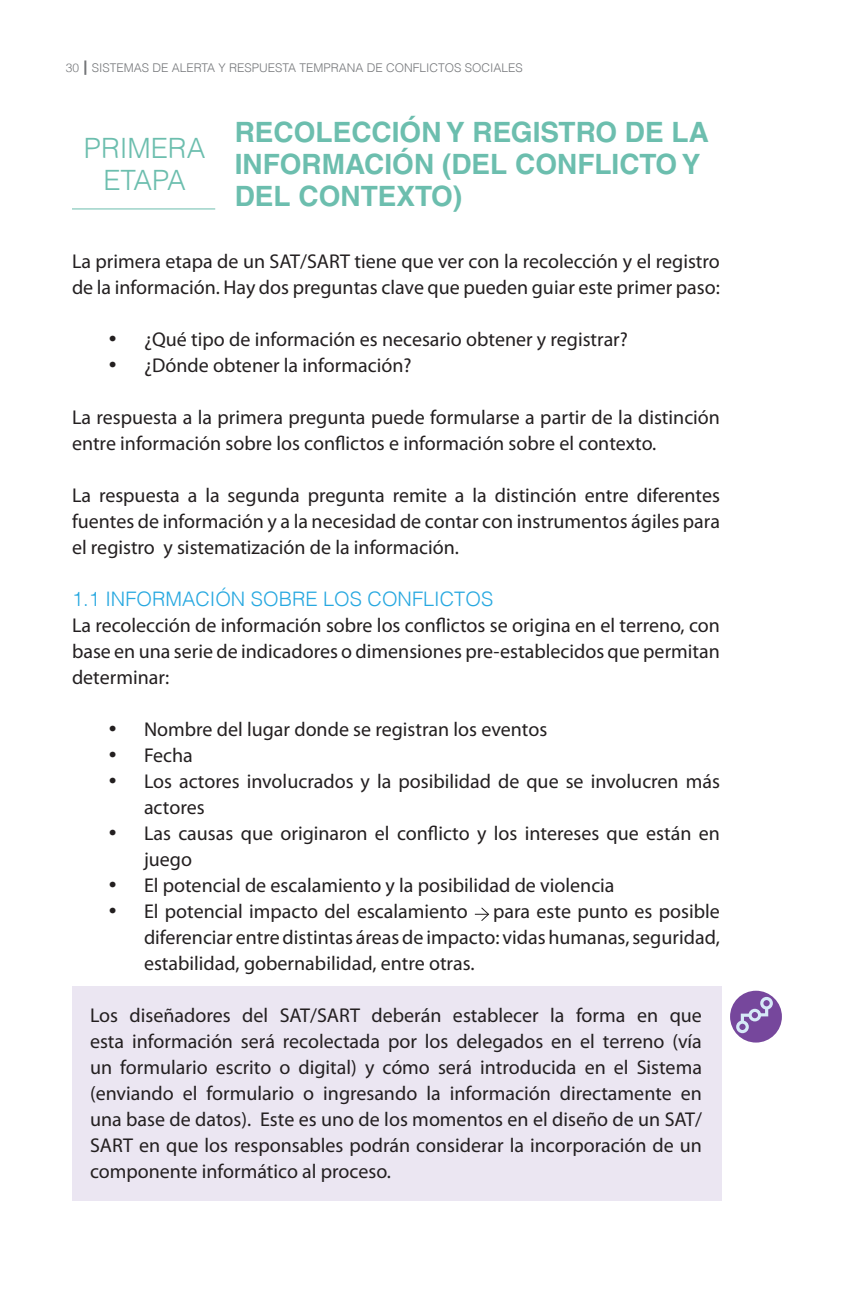
<style>
.page{position:relative;width:864px;height:1296px;background:#fff}
.page>*{position:absolute;margin:0;border:0;box-sizing:border-box;transform-origin:0 0}
.t1{font:700 28px "Helvetica LT Std";color:#6cbeae}
.t2{font:300 28px/32px "Helvetica";color:#6cbeae;text-align:right}
.t3{font:20px/26px "Myriad Pro";color:#231f20}
.t4{font:300 20px "Helvetica";color:#27a8e0}
.t5{font:300 12px "Helvetica";color:#76787b}
</style>
<div class="page">
<svg style="left:84px;top:60px;width:2px;height:15px"></svg>
<div style="left:72px;top:986px;width:649px;height:215px;background:#ebe6f2"></div>
<div style="left:730px;top:991px;width:52px;height:52px;background:#76479c;border-radius:50%"></div>
<div style="left:736px;top:1021px;width:13px;height:12px;border:3px solid #d6e9f7;border-radius:50%"></div>
<div style="left:760px;top:997px;width:13px;height:13px;border:3px solid #d6e9f7;border-radius:50%"></div>
<svg style="left:739px;top:1005px;width:31px;height:20px"></svg>
<svg style="left:475px;top:907px;width:15px;height:14px"></svg>
<hr style="left:72px;top:208px;width:143px;height:1px;background:#6cbeae">
<p class="t5" style="left:66px;top:60px;width:459px">30 SISTEMAS DE ALERTA Y RESPUESTA TEMPRANA DE CONFLICTOS SOCIALES</p>
<h1 class="t2" style="left:84px;top:132px;width:37px">PRIMERA<br>ETAPA</h1>
<h1 class="t1" style="left:235px;top:115px;width:98px">RECOLECCI</h1>
<h1 class="t1" style="left:400px;top:115px;width:150px">ÓN Y REGISTR</h1>
<h1 class="t1" style="left:595px;top:115px;width:95px">O DE LA</h1>
<h1 class="t1" style="left:235px;top:147px;width:86px">INFORMACI</h1>
<h1 class="t1" style="left:392px;top:147px;width:219px">ÓN (DEL CONFLICT</h1>
<h1 class="t1" style="left:656px;top:147px;width:43px">O Y</h1>
<h1 class="t1" style="left:235px;top:179px;width:229px">DEL CONTEXTO)</h1>
<p class="t3" style="left:72px;top:248px;width:649px">La primera etapa de un SAT/SART tiene que ver con la recolección y el registro de la información. Hay dos preguntas clave que pueden guiar este primer paso:</p>
<p class="t3" style="left:108px;top:326px;width:521px">• ¿Qué tipo de información es necesario obtener y registrar?</p>
<p class="t3" style="left:108px;top:352px;width:305px">• ¿Dónde obtener la información?</p>
<p class="t3" style="left:72px;top:404px;width:650px">La respuesta a la primera pregunta puede formularse a partir de la distinción entre información sobre los conflictos e información sobre el contexto.</p>
<p class="t3" style="left:72px;top:482px;width:650px;text-align:justify">La respuesta a la segunda pregunta remite a la distinción entre diferentes fuentes de información y a la necesidad de contar con instrumentos ágiles para el registro y sistematización de la información.</p>
<p class="t4" style="left:72px;top:587px;width:53px">1.1 INFORMACI</p>
<p class="t4" style="left:215px;top:587px;width:121px">ÓNSOBRE LOS</p>
<p class="t4" style="left:368px;top:587px;width:14px">CONFLICTOS</p>
<p class="t3" style="left:72px;top:612px;width:650px;text-align:justify">La recolección de información sobre los conflictos se origina en el terreno, con base en una serie de indicadores o dimensiones pre-establecidos que permitan determinar:</p>
<p class="t3" style="left:108px;top:716px;width:441px">• Nombre del lugar donde se registran los eventos</p>
<p class="t3" style="left:108px;top:742px;width:86px">• Fecha</p>
<p class="t3" style="left:144px;top:768px;width:578px;text-indent:-36px">• Los actores involucrados y la posibilidad de que se involucren más actores</p>
<p class="t3" style="left:144px;top:820px;width:578px;text-indent:-36px">• Las causas que originaron el conflicto y los intereses que están en juego</p>
<p class="t3" style="left:108px;top:872px;width:508px">• El potencial de escalamiento y la posibilidad de violencia</p>
<p class="t3" style="left:108px;top:898px;width:361px">• El potencial impacto del escalamiento</p>
<p class="t3" style="left:144px;top:898px;width:577px;text-align:justify;text-indent:349px">para este punto es posible diferenciar entre distintas áreas de impacto: vidas humanas, seguridad, estabilidad, gobernabilidad, entre otras.</p>
<p class="t3" style="left:90px;top:1002px;width:614px;text-align:justify">Los diseñadores del SAT/SART deberán establecer la forma en que esta información será recolectada por los delegados en el terreno (vía un formulario escrito o digital) y cómo será introducida en el Sistema (enviando el formulario o ingresando la información directamente en una base de datos). Este es uno de los momentos en el diseño de un SAT/ SART en que los responsables podrán considerar la incorporación de un componente informático al proceso.</p>
</div>
